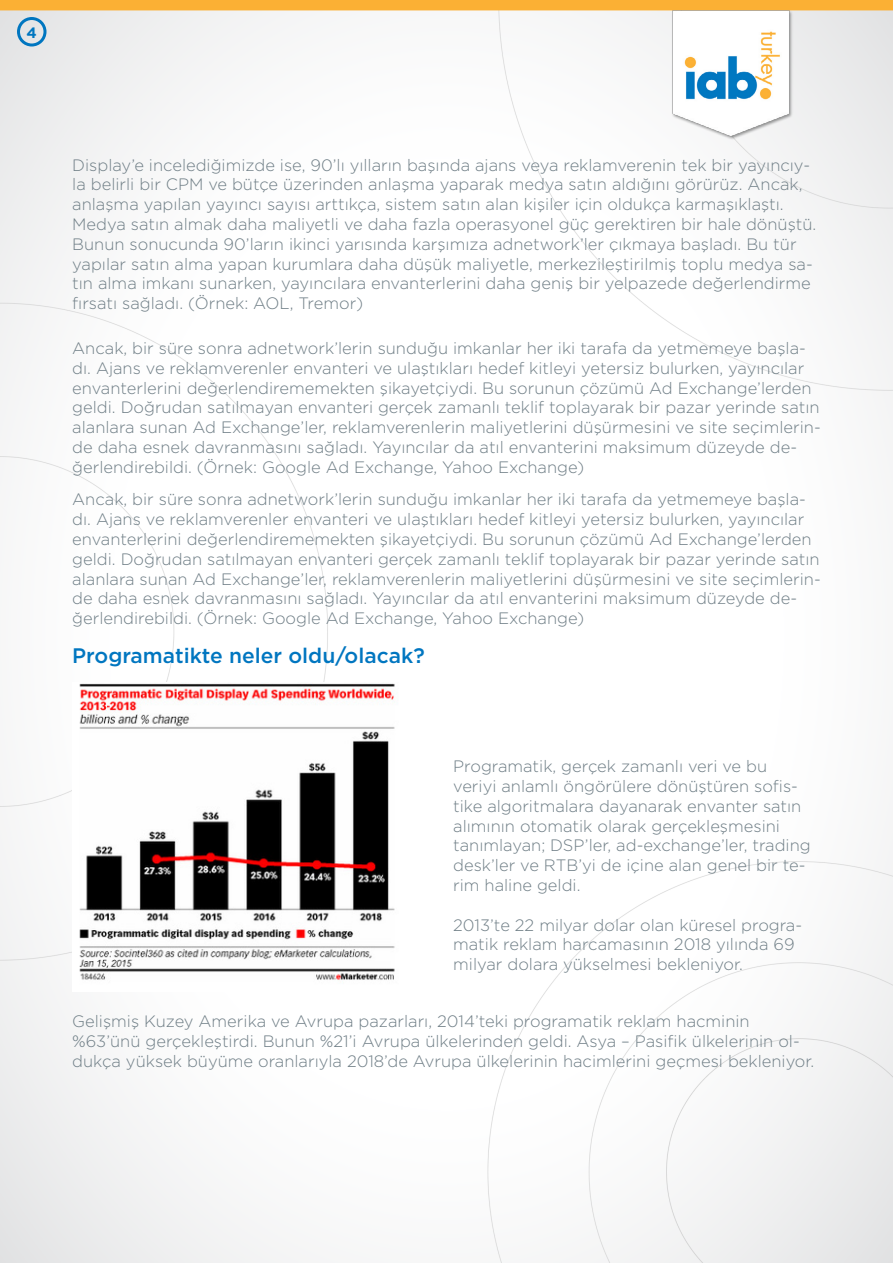
<style>
.page{position:relative;width:893px;height:1263px;background:#fff}
.page>*{position:absolute;margin:0;border:0;box-sizing:border-box;transform-origin:0 0}
.t1{font:500 21px "Gotham";color:#0076c0}
.t2{font:300 16.5px/19.8px "Gotham";color:#6f7e86}
.t3{font:700 15px "Gotham";color:#0076c0}
</style>
<div class="page">
<img style="left:0;top:0;width:893px;height:1263px">
<img style="left:672px;top:9px;width:121px;height:132px">
<img style="left:72px;top:682px;width:348px;height:310px">
<div style="left:17px;top:17px;width:30px;height:30px;border:3px solid #0076c0;border-radius:50%"></div>
<p class="t3" style="left:27px;top:22px;width:12px">4</p>
<p class="t2" style="left:72px;top:154px;width:745px">Display’e incelediğimizde ise, 90’lı yılların başında ajans veya reklamverenin tek bir yayıncıy&shy;la belirli bir CPM ve bütçe üzerinden anlaşma yaparak medya satın aldığını görürüz. Ancak, anlaşma yapılan yayıncı sayısı arttıkça, sistem satın alan kişiler için oldukça karmaşıklaştı.<br>Medya satın almak daha maliyetli ve daha fazla operasyonel güç gerektiren bir hale dönüştü.<br>Bunun sonucunda 90’ların ikinci yarısında karşımıza adnetwork’ler çıkmaya başladı. Bu tür yapılar satın alma yapan kurumlara daha düşük maliyetle, merkezileştirilmiş toplu medya sa&shy;tın alma imkanı sunarken, yayıncılara envanterlerini daha geniş bir yelpazede değerlendirme fırsatı sağladı. (Örnek: AOL, Tremor)</p>
<p class="t2" style="left:72px;top:338px;width:750px">Ancak, bir süre sonra adnetwork’lerin sunduğu imkanlar her iki tarafa da yetmemeye başla&shy;dı. Ajans ve reklamverenler envanteri ve ulaştıkları hedef kitleyi yetersiz bulurken, yayıncılar envanterlerini değerlendirememekten şikayetçiydi. Bu sorunun çözümü Ad Exchange’lerden geldi. Doğrudan satılmayan envanteri gerçek zamanlı teklif toplayarak bir pazar yerinde satın alanlara sunan Ad Exchange’ler, reklamverenlerin maliyetlerini düşürmesini ve site seçimlerin&shy;de daha esnek davranmasını sağladı. Yayıncılar da atıl envanterini maksimum düzeyde de&shy;ğerlendirebildi. (Örnek: Google Ad Exchange, Yahoo Exchange)</p>
<p class="t2" style="left:72px;top:489px;width:750px">Ancak, bir süre sonra adnetwork’lerin sunduğu imkanlar her iki tarafa da yetmemeye başla&shy;dı. Ajans ve reklamverenler envanteri ve ulaştıkları hedef kitleyi yetersiz bulurken, yayıncılar envanterlerini değerlendirememekten şikayetçiydi. Bu sorunun çözümü Ad Exchange’lerden geldi. Doğrudan satılmayan envanteri gerçek zamanlı teklif toplayarak bir pazar yerinde satın alanlara sunan Ad Exchange’ler, reklamverenlerin maliyetlerini düşürmesini ve site seçimlerin&shy;de daha esnek davranmasını sağladı. Yayıncılar da atıl envanterini maksimum düzeyde de&shy;ğerlendirebildi. (Örnek: Google Ad Exchange, Yahoo Exchange)</p>
<p class="t1" style="left:72px;top:642px;width:354px">Programatikte neler oldu/olacak?</p>
<p class="t2" style="left:453px;top:756px;width:359px">Programatik, gerçek zamanlı veri ve bu veriyi anlamlı öngörülere dönüştüren sofis&shy;tike algoritmalara dayanarak envanter satın alımının otomatik olarak gerçekleşmesini tanımlayan; DSP’ler, ad-exchange’ler, trading desk’ler ve RTB’yi de içine alan genel bir te&shy;rim haline geldi.</p>
<p class="t2" style="left:453px;top:914px;width:350px">2013’te 22 milyar dolar olan küresel progra&shy;matik reklam harcamasının 2018 yılında 69 milyar dolara yükselmesi bekleniyor.</p>
<p class="t2" style="left:72px;top:1011px;width:744px">Gelişmiş Kuzey Amerika ve Avrupa pazarları, 2014’teki programatik reklam hacminin %63’ünü gerçekleştirdi. Bunun %21’i Avrupa ülkelerinden geldi. Asya – Pasifik ülkelerinin ol&shy;dukça yüksek büyüme oranlarıyla 2018’de Avrupa ülkelerinin hacimlerini geçmesi bekleniyor.</p>
</div>
